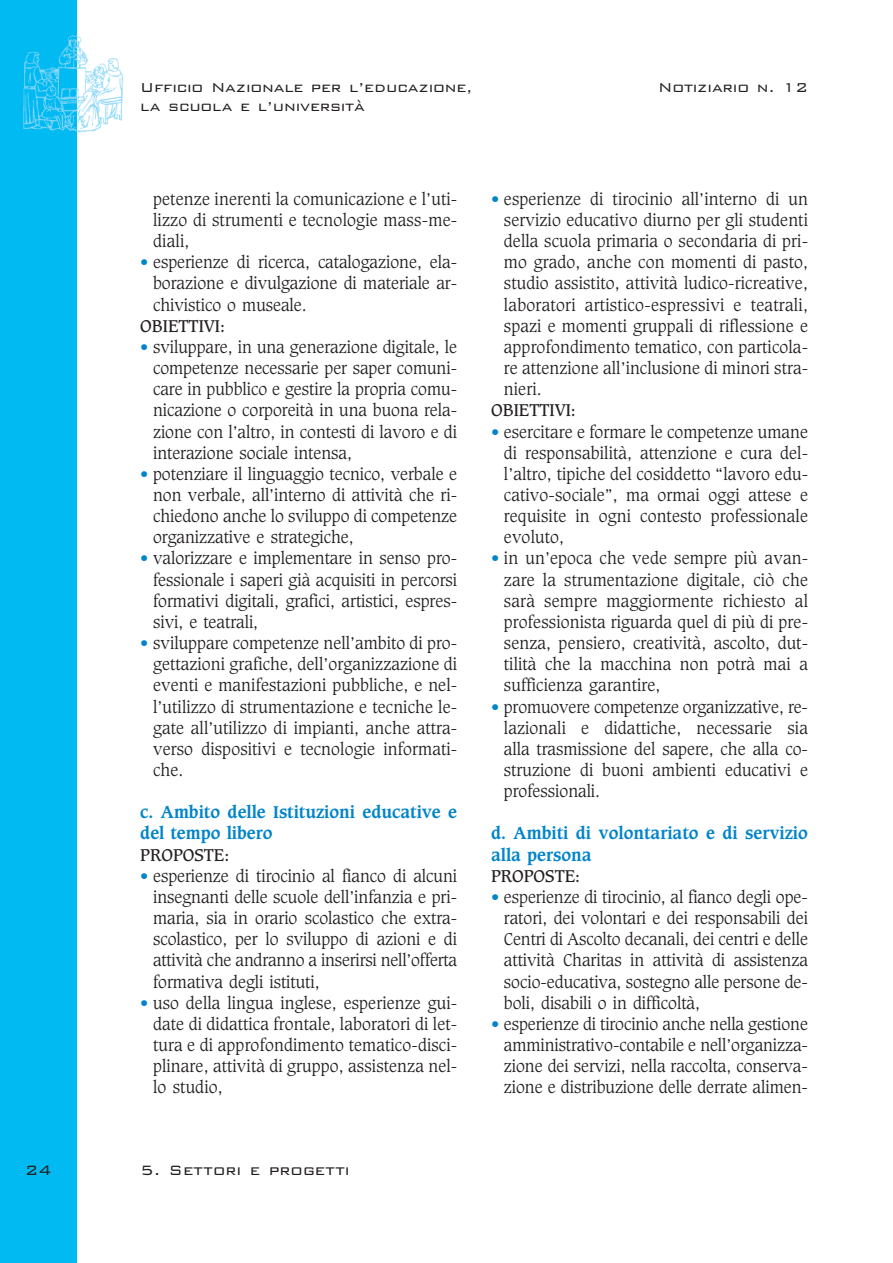
<style>
.page{position:relative;width:893px;height:1263px;background:#fff}
.page>*{position:absolute;margin:0;border:0;box-sizing:border-box;transform-origin:0 0}
.t1{font:300 18px "Bank Gothic BT";color:#231f20}
.t2{font:300 17.25px "Bank Gothic BT";letter-spacing:-.015em;color:#231f20}
.t3{font:300 16.5px/21.1px "Caxton Std";color:#231f20;text-align:justify}
.t4{font:700 16.5px/21.1px "Caxton Std";color:#0084ca}
.t5{font:16.5px "Caxton Std";color:#231f20}
.s1{color:#0084ca}
</style>
<div class="page">
<div style="left:0;top:0;width:77px;height:1263px;background:#00baf1"></div>
<img style="left:23px;top:35px;width:101px;height:98px">
<p class="t2" style="left:140px;top:76px;width:334px">Ufficio Nazionale per l’educazione,</p>
<p class="t2" style="left:658px;top:76px;width:151px">Notiziario n. 12</p>
<p class="t2" style="left:140px;top:95px;width:226px">la scuola e l’università</p>
<p class="t3" style="left:153px;top:190px;width:306px">petenze inerenti la comunicazione e l’uti&shy;lizzo di strumenti e tecnologie mass-me&shy;diali,</p>
<p class="t3" style="left:153px;top:253px;width:306px;text-indent:-13px"><span class="s1">•</span> esperienze di ricerca, catalogazione, ela&shy;borazione e divulgazione di materiale ar&shy;chivistico o museale.</p>
<p class="t5" style="left:140px;top:318px;width:86px">OBIETTIVI:</p>
<p class="t3" style="left:153px;top:338px;width:306px;text-indent:-13px"><span class="s1">•</span> sviluppare, in una generazione digitale, le competenze necessarie per saper comuni&shy;care in pubblico e gestire la propria comu&shy;nicazione o corporeità in una buona rela&shy;zione con l’altro, in contesti di lavoro e di interazione sociale intensa,</p>
<p class="t3" style="left:153px;top:464px;width:306px;text-indent:-13px"><span class="s1">•</span> potenziare il linguaggio tecnico, verbale e non verbale, all’interno di attività che ri&shy;chiedono anche lo sviluppo di competenze organizzative e strategiche,</p>
<p class="t3" style="left:153px;top:549px;width:306px;text-indent:-13px"><span class="s1">•</span> valorizzare e implementare in senso pro&shy;fessionale i saperi già acquisiti in percorsi formativi digitali, grafici, artistici, espres&shy;sivi, e teatrali,</p>
<p class="t3" style="left:153px;top:634px;width:306px;text-indent:-13px"><span class="s1">•</span> sviluppare competenze nell’ambito di pro&shy;gettazioni grafiche, dell’organizzazione di eventi e manifestazioni pubbliche, e nel&shy;l’utilizzo di strumentazione e tecniche le&shy;gate all’utilizzo di impianti, anche attra&shy;verso dispositivi e tecnologie informati&shy;che.</p>
<p class="t4" style="left:140px;top:803px;width:318px">c. Ambito delle Istituzioni educative e del tempo libero</p>
<p class="t5" style="left:140px;top:847px;width:90px">PROPOSTE:</p>
<p class="t3" style="left:153px;top:866px;width:306px;text-indent:-13px"><span class="s1">•</span> esperienze di tirocinio al fianco di alcuni insegnanti delle scuole dell’infanzia e pri&shy;maria, sia in orario scolastico che extra&shy;scolastico, per lo sviluppo di azioni e di attività che andranno a inserirsi nell’offerta formativa degli istituti,</p>
<p class="t3" style="left:153px;top:993px;width:306px;text-indent:-13px"><span class="s1">•</span> uso della lingua inglese, esperienze gui&shy;date di didattica frontale, laboratori di let&shy;tura e di approfondimento tematico-disci&shy;plinare, attività di gruppo, assistenza nel&shy;lo studio,</p>
<p class="t1" style="left:25px;top:1158px;width:28px">24</p>
<p class="t1" style="left:140px;top:1158px;width:211px">5. Settori e progetti</p>
<p class="t3" style="left:504px;top:190px;width:306px;text-indent:-13px"><span class="s1">•</span> esperienze di tirocinio all’interno di un servizio educativo diurno per gli studenti della scuola primaria o secondaria di pri&shy;mo grado, anche con momenti di pasto, studio assistito, attività ludico-ricreative, laboratori artistico-espressivi e teatrali, spazi e momenti gruppali di riflessione e approfondimento tematico, con particola&shy;re attenzione all’inclusione di minori stra&shy;nieri.</p>
<p class="t5" style="left:491px;top:403px;width:86px">OBIETTIVI:</p>
<p class="t3" style="left:504px;top:422px;width:306px;text-indent:-13px"><span class="s1">•</span> esercitare e formare le competenze umane di responsabilità, attenzione e cura del&shy;l’altro, tipiche del cosiddetto “lavoro edu&shy;cativo-sociale”, ma ormai oggi attese e requisite in ogni contesto professionale evoluto,</p>
<p class="t3" style="left:504px;top:549px;width:306px;text-indent:-13px"><span class="s1">•</span> in un’epoca che vede sempre più avan&shy;zare la strumentazione digitale, ciò che sarà sempre maggiormente richiesto al professionista riguarda quel di più di pre&shy;senza, pensiero, creatività, ascolto, dut&shy;tilità che la macchina non potrà mai a sufficienza garantire,</p>
<p class="t3" style="left:504px;top:697px;width:306px;text-indent:-13px"><span class="s1">•</span> promuovere competenze organizzative, re&shy;lazionali e didattiche, necessarie sia alla trasmissione del sapere, che alla co&shy;struzione di buoni ambienti educativi e professionali.</p>
<p class="t4" style="left:491px;top:824px;width:318px">d. Ambiti di volontariato e di servizio alla persona</p>
<p class="t5" style="left:491px;top:868px;width:90px">PROPOSTE:</p>
<p class="t3" style="left:504px;top:887px;width:306px;text-indent:-13px"><span class="s1">•</span> esperienze di tirocinio, al fianco degli ope&shy;ratori, dei volontari e dei responsabili dei Centri di Ascolto decanali, dei centri e delle attività Charitas in attività di assistenza socio-educativa, sostegno alle persone de&shy;boli, disabili o in difficoltà,</p>
<p class="t3" style="left:504px;top:1014px;width:306px;text-indent:-13px"><span class="s1">•</span> esperienze di tirocinio anche nella gestione amministrativo-contabile e nell’organizza&shy;zione dei servizi, nella raccolta, conserva&shy;zione e distribuzione delle derrate alimen-</p>
</div>
